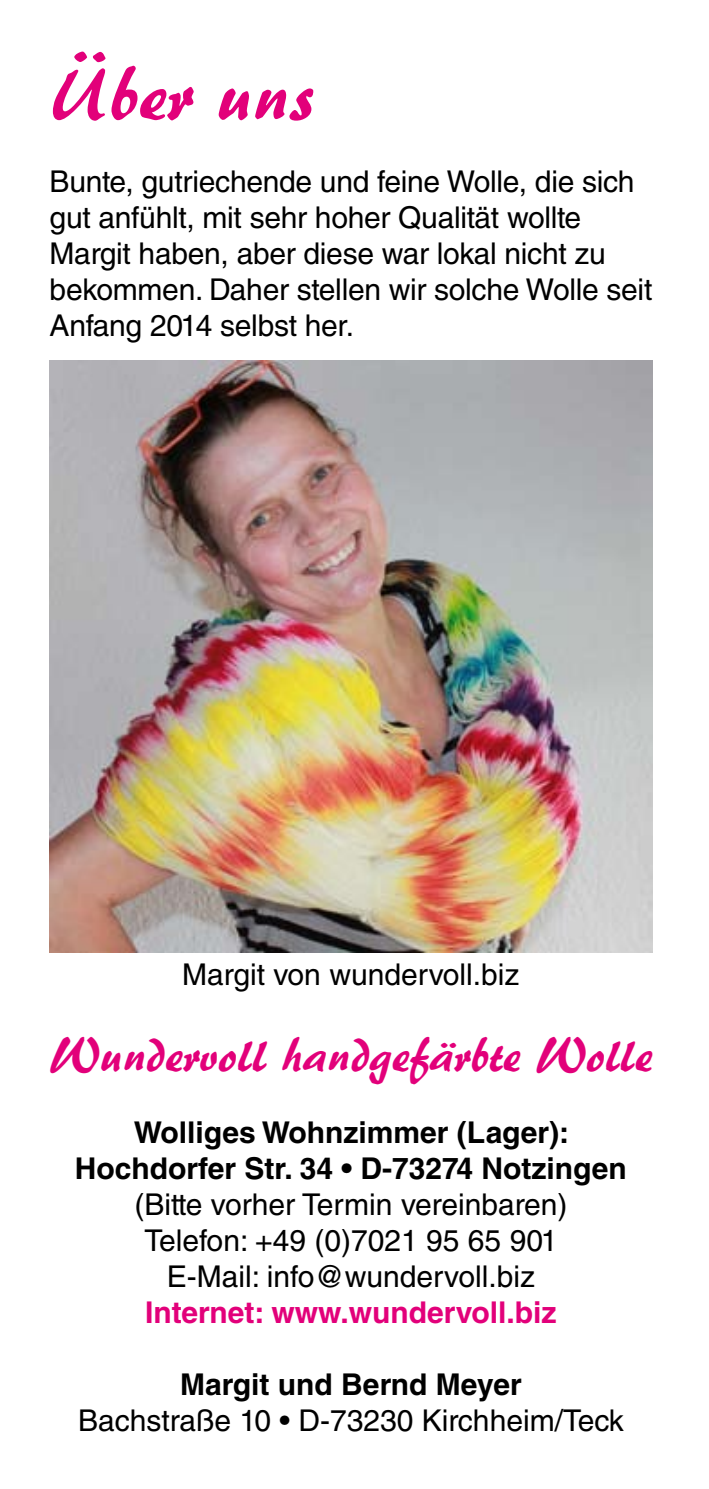
<style>
.page{position:relative;width:709px;height:1489px;background:#fff}
.page>*{position:absolute;margin:0;border:0;box-sizing:border-box;transform-origin:0 0}
.t1{font:75px "Patrick Normal";color:#e2007a}
.t2{font:47.5px "Patrick Normal";color:#e2007a}
.t3{font:30px/36px "Helvetica LT Std";letter-spacing:-.01em;color:#000;text-align:center}
.t4{font:700 30px/36px "Helvetica LT Std";color:#000;text-align:center}
.t5{font:700 30px "Helvetica LT Std";color:#e2007a}
</style>
<div class="page">
<img style="left:50px;top:360px;width:602px;height:592px">
<h1 class="t1" style="left:50px;top:50px;width:266px">Über uns</h1>
<p class="t3" style="left:50px;top:163px;width:604px;text-align:left">Bunte, gutriechende und feine Wolle, die sich gut anfühlt, mit sehr hoher Qualität wollte Margit haben, aber diese war lokal nicht zu bekommen. Daher stellen wir solche Wolle seit Anfang 2014 selbst her.</p>
<p class="t3" style="left:182px;top:956px;width:339px">Margit von wundervoll.biz</p>
<h2 class="t2" style="left:50px;top:1025px;width:604px">Wundervoll handgefärbte Wolle</h2>
<p class="t4" style="left:75px;top:1113px;width:553px">Wolliges Wohnzimmer (Lager):<br>Hochdorfer Str. 34 • D-73274 Notzingen</p>
<p class="t3" style="left:134px;top:1185px;width:434px">(Bitte vorher Termin vereinbaren)<br>Telefon: +49 (0)7021 95 65 901<br>E-Mail: info@wundervoll.biz</p>
<p class="t5" style="left:145px;top:1293px;width:413px">Internet: www.wundervoll.biz</p>
<p class="t4" style="left:180px;top:1365px;width:343px">Margit und Bernd Meyer</p>
<p class="t3" style="left:78px;top:1401px;width:547px">Bachstraße 10 • D-73230 Kirchheim/Teck</p>
</div>
